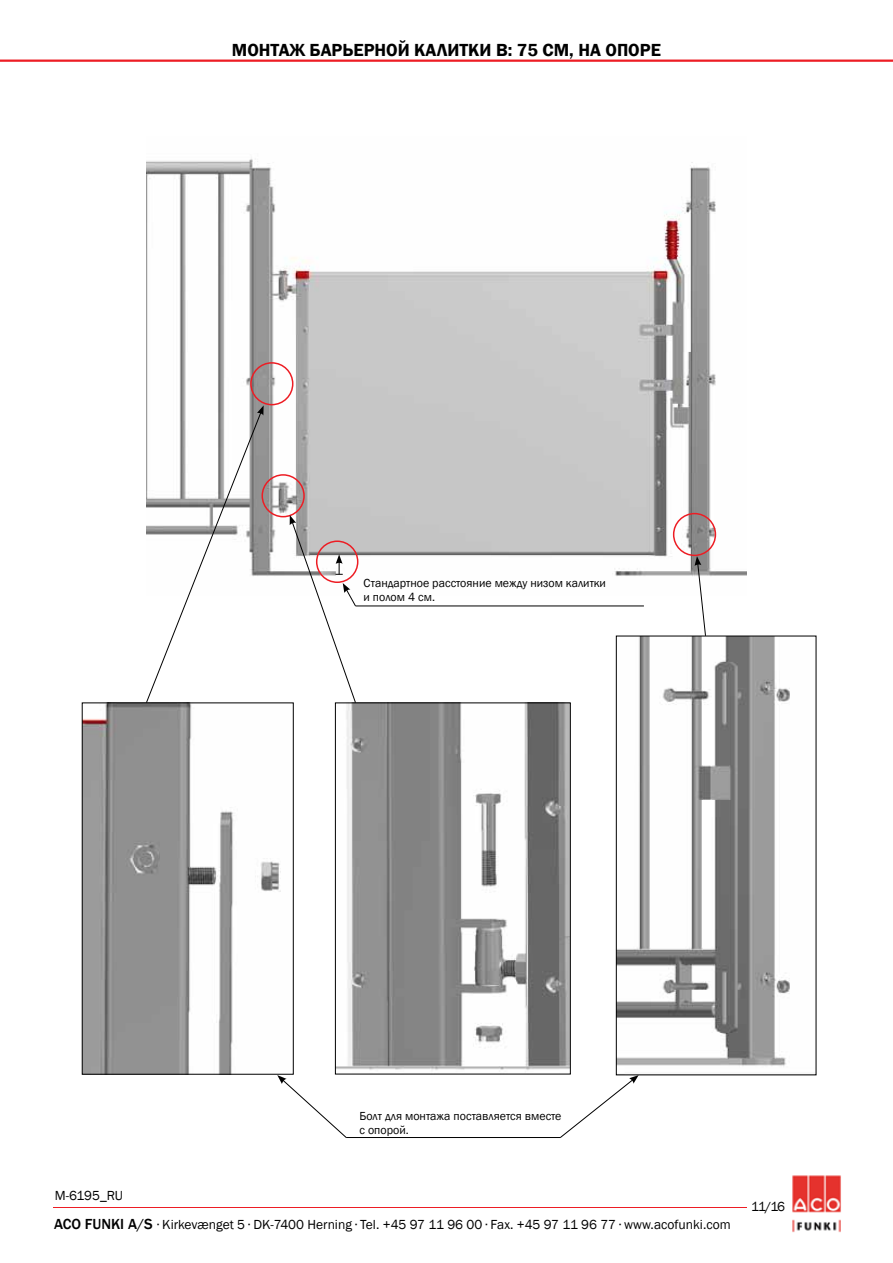
<style>
.page{position:relative;width:893px;height:1263px;background:#fff}
.page>*{position:absolute;margin:0;border:0;box-sizing:border-box;transform-origin:0 0}
.t1{font:600 18px "Franklin Gothic";color:#000}
.t2{font:13.5px "Franklin Gothic";color:#000}
.t3{font:12px/14.4px "Franklin Gothic";color:#000}
.s1{font-weight:500;font-size:15px}
</style>
<div class="page">
<hr style="left:0;top:60px;width:893px;height:2px;background:#ed1d24">
<img style="left:792px;top:1175px;width:49px;height:58px">
<hr style="left:53px;top:1207px;width:693px;height:1px;background:#ed1d24">
<img style="left:146px;top:158px;width:601px;height:418px">
<img style="left:618px;top:638px;width:172px;height:429px">
<div style="left:616px;top:636px;width:200px;height:439px;border:1px solid #000"></div>
<img style="left:337px;top:705px;width:231px;height:365px">
<div style="left:335px;top:703px;width:235px;height:371px;border:1px solid #000"></div>
<img style="left:84px;top:705px;width:197px;height:367px">
<div style="left:82px;top:703px;width:211px;height:371px;border:1px solid #000"></div>
<div style="left:250px;top:362px;width:43px;height:43px;border:2px solid #ed1d24;border-radius:50%"></div>
<div style="left:261px;top:474px;width:44px;height:43px;border:2px solid #ed1d24;border-radius:50%"></div>
<div style="left:673px;top:513px;width:43px;height:43px;border:2px solid #ed1d24;border-radius:50%"></div>
<svg style="left:145px;top:405px;width:119px;height:298px"></svg>
<svg style="left:694px;top:556px;width:12px;height:81px"></svg>
<div style="left:316px;top:540px;width:42px;height:43px;border:2px solid #ed1d24;border-radius:50%"></div>
<hr style="left:355px;top:606px;width:289px;height:1px;background:#000">
<svg style="left:290px;top:515px;width:66px;height:188px"></svg>
<hr style="left:346px;top:1137px;width:214px;height:1px;background:#000">
<svg style="left:560px;top:1075px;width:79px;height:63px"></svg>
<svg style="left:277px;top:1075px;width:70px;height:63px"></svg>
<h1 class="t1" style="left:232px;top:39px;width:430px">МОНТАЖ БАРЬЕРНОЙ КАЛИТКИ В: 75 CM, НА ОПОРЕ</h1>
<p class="t3" style="left:364px;top:576px;width:244px">Стандартное расстояние между низом калитки и полом 4 см.</p>
<p class="t2" style="left:55px;top:1187px;width:70px">M-6195_RU</p>
<p class="t3" style="left:359px;top:1109px;width:204px">Болт для монтажа поставляется вместе с опорой.</p>
<p class="t2" style="left:54px;top:1216px;width:678px"><span class="s1">ACO FUNKI A/S</span> ∙ Kirkevænget 5 ∙ DK-7400 Herning ∙ Tel. +45 97 11 96 00 ∙ Fax. +45 97 11 96 77 ∙ www.acofunki.com</p>
<p class="t2" style="left:751px;top:1198px;width:35px">11/16</p>
</div>
